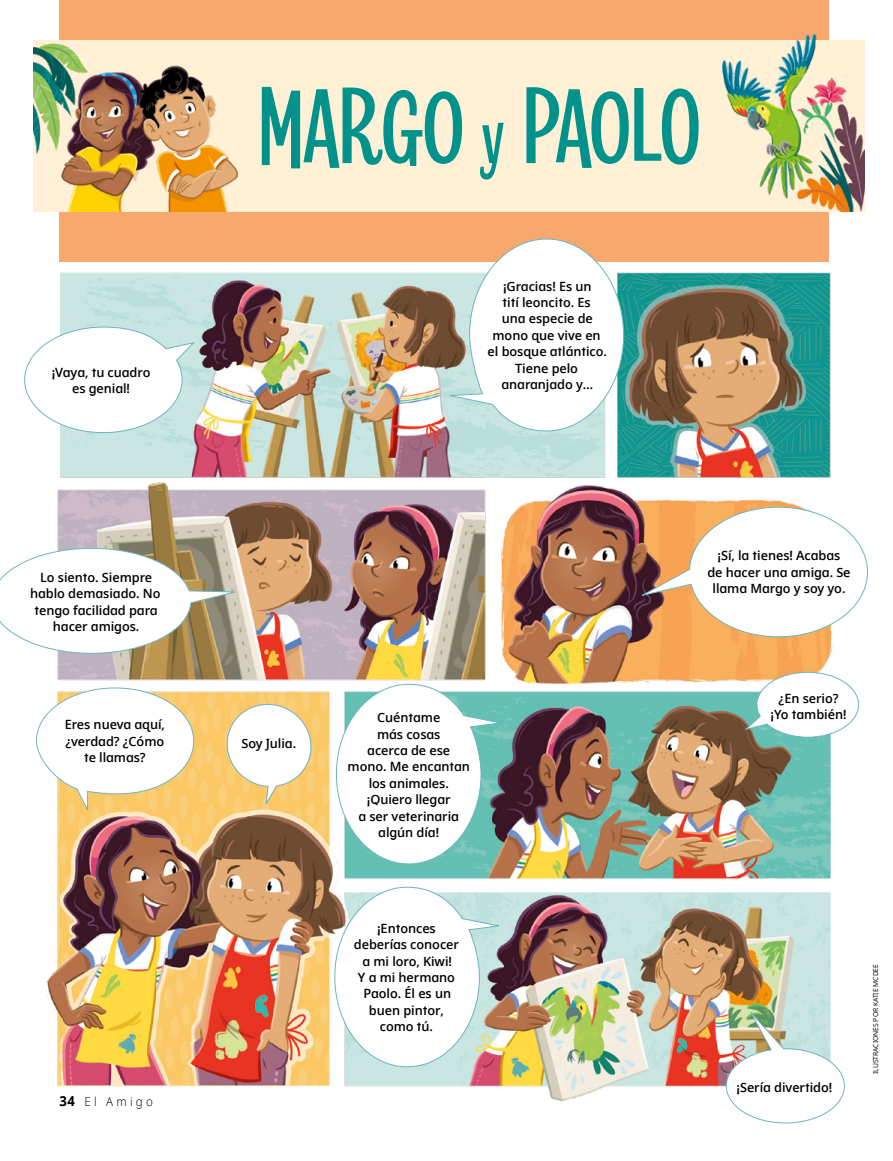
<style>
.page{position:relative;width:893px;height:1161px;background:#fff}
.page>*{position:absolute;margin:0;border:0;box-sizing:border-box;transform-origin:0 0}
.t1{font:700 105px "Revla Sans";letter-spacing:-.03em;color:#00928b;scale:1.1 1}
.t2{font:600 12.75px/16.4px "Dots Solidlds Lat";letter-spacing:-.005em;color:#000;text-align:center}
.t3{font:300 12.3px "Dots Solidlds Lat";letter-spacing:.28em;color:#000;scale:.95 1}
.t4{font:6.75px "Dots Solidlds Lat";color:#000}
.s1{font-weight:700;font-size:13.8px}
.s2{font-size:75px}
</style>
<div class="page">
<img style="left:45px;top:272px;width:788px;height:829px">
<div style="left:0;top:263px;width:59px;height:220px;background:#fff"></div>
<div style="left:60px;top:0;width:769px;height:262px;background:#f8a76d"></div>
<div style="left:33px;top:40px;width:832px;height:171px;background:#fff0d6"></div>
<img style="left:33px;top:43px;width:205px;height:168px">
<img style="left:722px;top:33px;width:143px;height:178px">
<svg style="left:24px;top:326px;width:172px;height:107px"></svg>
<svg style="left:637px;top:506px;width:231px;height:131px"></svg>
<svg style="left:726px;top:1007px;width:119px;height:117px"></svg>
<svg style="left:743px;top:671px;width:116px;height:67px"></svg>
<svg style="left:36px;top:687px;width:158px;height:126px"></svg>
<svg style="left:0;top:547px;width:240px;height:107px"></svg>
<svg style="left:221px;top:698px;width:96px;height:109px"></svg>
<svg style="left:444px;top:238px;width:180px;height:194px"></svg>
<svg style="left:334px;top:886px;width:169px;height:181px"></svg>
<svg style="left:336px;top:683px;width:169px;height:182px"></svg>
<p class="t2" style="left:52px;top:364px;width:100px">¡Vaya, tu cuadro es genial!</p>
<p class="t2" style="left:30px;top:569px;width:132px">Lo siento. Siempre hablo demasiado. No tengo facilidad para hacer amigos.</p>
<p class="t2" style="left:65px;top:716px;width:102px">Eres nueva aquí, ¿verdad? ¿Cómo te llamas?</p>
<p class="t3" style="left:60px;top:1092px;width:100px"><span class="s1">34</span> El Amigo</p>
<p class="t1" style="left:256px;top:67px;width:407px">MARGO <span class="s2">y</span> PAOLO</p>
<p class="t2" style="left:488px;top:278px;width:121px">¡Gracias! Es un<br>tití leoncito. Es<br>una especie de mono que vive en el bosque atlántico.<br>Tiene pelo anaranjado y…</p>
<p class="t2" style="left:241px;top:735px;width:56px">Soy Julia.</p>
<p class="t2" style="left:348px;top:709px;width:124px">Cuéntame<br>más cosas<br>acerca de ese mono. Me encantan los animales. ¡Quiero llegar<br>a ser veterinaria algún día!</p>
<p class="t2" style="left:354px;top:920px;width:107px">¡Entonces deberías conocer a mi loro, Kiwi!<br>Y a mi hermano<br>Paolo. Él es un buen pintor, como tú.</p>
<p class="t2" style="left:707px;top:548px;width:145px">¡Sí, la tienes! Acabas<br>de hacer una amiga. Se llama Margo y soy yo.</p>
<p class="t2" style="left:771px;top:690px;width:77px">¿En serio? ¡Yo también!</p>
<p class="t2" style="left:737px;top:1079px;width:97px">¡Sería divertido!</p>
<p class="t4" style="left:871px;top:1074px;width:111px;rotate:-90deg">ILUSTRACIONES POR KATIE MCDEE</p>
</div>
